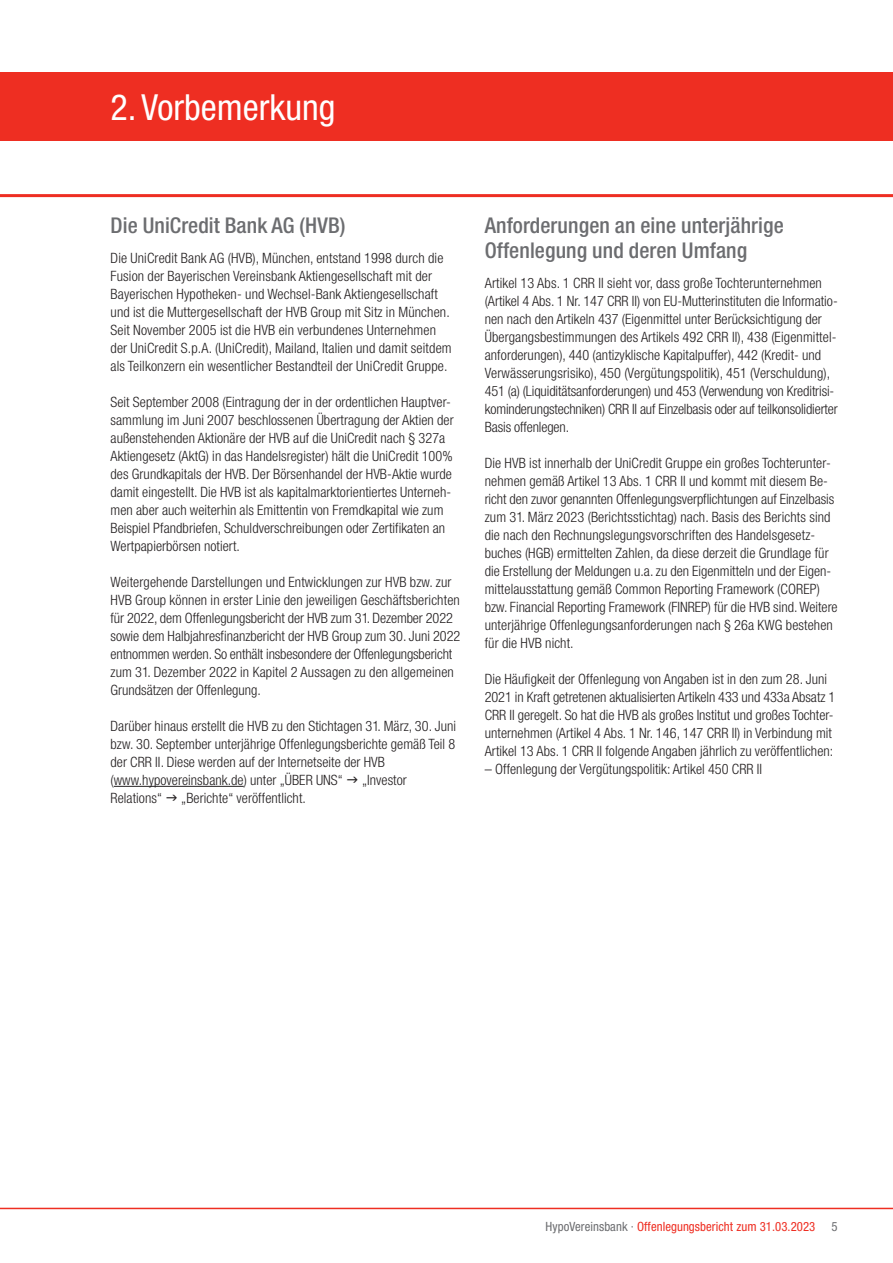
<style>
.page{position:relative;width:893px;height:1263px;background:#fff}
.page>*{position:absolute;margin:0;border:0;box-sizing:border-box;transform-origin:0 0}
.t1{font:condensed 36px "Helvetica Neue";color:#fff}
.t2{font:500 condensed 21.75px/24.8px "Helvetica Neue";letter-spacing:.005em;color:#6c6d70}
.t3{font:300 14.25px/18px "Helvetica HVB Cond";letter-spacing:.005em;color:#231f20}
.t4{font:condensed 12.75px "Helvetica Neue";letter-spacing:.005em;color:#ee2e22}
.t5{font:condensed 12.75px "Helvetica Neue";color:#6c6d70}
.s1{color:#6c6d70}
</style>
<div class="page">
<hr style="left:0;top:1208px;width:893px;height:1px;background:#ee2e22">
<div style="left:0;top:72px;width:893px;height:68px;background:#ee2e22"></div>
<hr style="left:0;top:194px;width:893px;height:3px;background:#ee2e22">
<hr style="left:114px;top:786px;width:130px;height:1px;background:#231f20">
<h1 class="t1" style="left:111px;top:87px;width:226px">2. Vorbemerkung</h1>
<h2 class="t2" style="left:111px;top:213px;width:236px">Die UniCredit Bank AG (HVB)</h2>
<p class="t3" style="left:111px;top:249px;width:343px">Die UniCredit Bank AG (HVB), München, entstand 1998 durch die Fusion der Bayerischen Vereinsbank Aktiengesellschaft mit der Bayerischen Hypotheken- und Wechsel-Bank Aktiengesellschaft und ist die Muttergesellschaft der HVB Group mit Sitz in München.<br>Seit November 2005 ist die HVB ein verbundenes Unternehmen der UniCredit S.p.A. (UniCredit), Mailand, Italien und damit seitdem als Teilkonzern ein wesentlicher Bestandteil der UniCredit Gruppe.</p>
<p class="t3" style="left:111px;top:393px;width:345px">Seit September 2008 (Eintragung der in der ordentlichen Hauptver&shy;sammlung im Juni 2007 beschlossenen Übertragung der Aktien der außenstehenden Aktionäre der HVB auf die UniCredit nach § 327a Aktiengesetz (AktG) in das Handelsregister) hält die UniCredit 100% des Grundkapitals der HVB. Der Börsenhandel der HVB-Aktie wurde damit eingestellt. Die HVB ist als kapitalmarktorientiertes Unterneh&shy;men aber auch weiterhin als Emittentin von Fremdkapital wie zum Beispiel Pfandbriefen, Schuldverschreibungen oder Zertifikaten an Wertpapierbörsen notiert.</p>
<p class="t3" style="left:111px;top:573px;width:351px">Weitergehende Darstellungen und Entwicklungen zur HVB bzw. zur HVB Group können in erster Linie den jeweiligen Geschäftsberichten für 2022, dem Offenlegungsbericht der HVB zum 31. Dezember 2022 sowie dem Halbjahresfinanzbericht der HVB Group zum 30. Juni 2022 entnommen werden. So enthält insbesondere der Offenlegungsbericht zum 31. Dezember 2022 in Kapitel 2 Aussagen zu den allgemeinen Grundsätzen der Offenlegung.</p>
<p class="t3" style="left:111px;top:717px;width:347px">Darüber hinaus erstellt die HVB zu den Stichtagen 31. März, 30. Juni bzw. 30. September unterjährige Offenlegungsberichte gemäß Teil 8 der CRR II. Diese werden auf der Internetseite der HVB (www.hypovereinsbank.de) unter „ÜBER UNS“</p>
<p class="t3" style="left:362px;top:771px;width:46px">„Investor</p>
<p class="t3" style="left:111px;top:789px;width:53px">Relations“</p>
<p class="t3" style="left:181px;top:789px;width:126px">„Berichte“ veröffentlicht.</p>
<h2 class="t2" style="left:485px;top:213px;width:300px">Anforderungen an eine unterjährige<br>Offenlegung und deren Umfang</h2>
<p class="t3" style="left:485px;top:273px;width:354px">Artikel 13 Abs. 1 CRR II sieht vor, dass große Tochterunternehmen (Artikel 4 Abs. 1 Nr. 147 CRR II) von EU-Mutterinstituten die Informatio&shy;nen nach den Artikeln 437 (Eigenmittel unter Berücksichtigung der Übergangsbestimmungen des Artikels 492 CRR II), 438 (Eigenmittel&shy;anforderungen), 440 (antizyklische Kapitalpuffer), 442 (Kredit- und Verwässerungsrisiko), 450 (Vergütungspolitik), 451 (Verschuldung), 451 (a) (Liquiditätsanforderungen) und 453 (Verwendung von Kreditrisi&shy;kominderungstechniken) CRR II auf Einzelbasis oder auf teilkonsolidierter Basis offenlegen.</p>
<p class="t3" style="left:485px;top:453px;width:354px">Die HVB ist innerhalb der UniCredit Gruppe ein großes Tochterunter&shy;nehmen gemäß Artikel 13 Abs. 1 CRR II und kommt mit diesem Be&shy;richt den zuvor genannten Offenlegungsverpflichtungen auf Einzelbasis zum 31. März 2023 (Berichtsstichtag) nach. Basis des Berichts sind die nach den Rechnungslegungsvorschriften des Handelsgesetz&shy;buches (HGB) ermittelten Zahlen, da diese derzeit die Grundlage für die Erstellung der Meldungen u.a. zu den Eigenmitteln und der Eigen&shy;mittelausstattung gemäß Common Reporting Framework (COREP) bzw. Financial Reporting Framework (FINREP) für die HVB sind. Weitere unterjährige Offenlegungsanforderungen nach § 26a KWG bestehen für die HVB nicht.</p>
<p class="t3" style="left:485px;top:669px;width:352px">Die Häufigkeit der Offenlegung von Angaben ist in den zum 28. Juni 2021 in Kraft getretenen aktualisierten Artikeln 433 und 433a Absatz 1<br>CRR II geregelt. So hat die HVB als großes Institut und großes Tochter&shy;unternehmen (Artikel 4 Abs. 1 Nr. 146, 147 CRR II) in Verbindung mit Artikel 13 Abs. 1 CRR II folgende Angaben jährlich zu veröffentlichen:</p>
<p class="t3" style="left:485px;top:759px;width:279px">– Offenlegung der Vergütungspolitik: Artikel 450 CRR II</p>
<p class="t4" style="left:546px;top:1218px;width:271px"><span class="s1">HypoVereinsbank ·</span> Offenlegungsbericht zum 31.03.2023</p>
<p class="t5" style="left:832px;top:1218px;width:8px">5</p>
</div>
